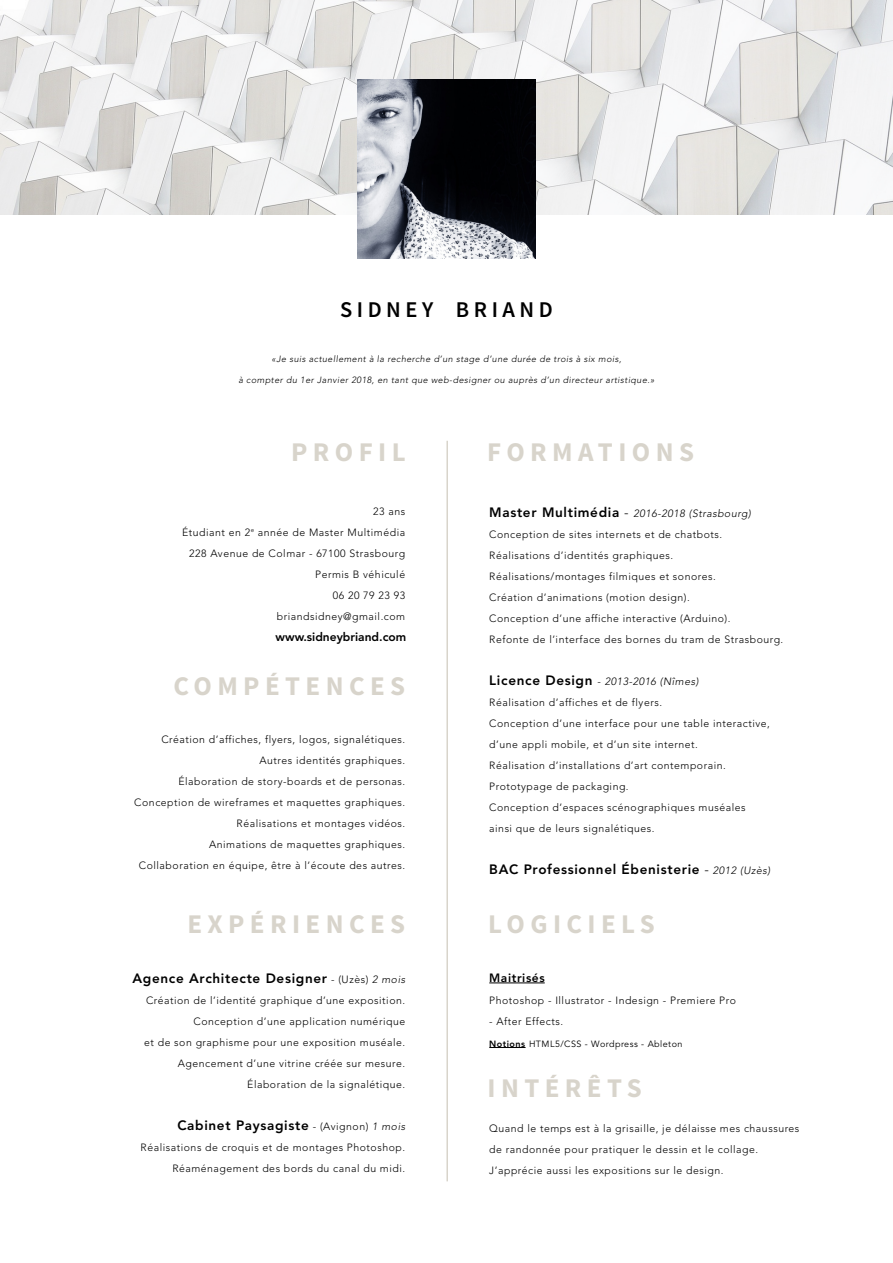
<style>
.page{position:relative;width:893px;height:1263px;background:#fff}
.page>*{position:absolute;margin:0;border:0;box-sizing:border-box;transform-origin:0 0}
.t1{font:700 27px "Source Sans Pro";letter-spacing:.2em;color:#d8d4cb}
.t2{font:600 22.5px "Source Sans Pro";letter-spacing:.2em;color:#000}
.t3{font:800 13.5px "Avenir LT Std";letter-spacing:.05em;color:#000}
.t4{font:800 12px "Avenir LT Std";color:#000}
.t5{font:800 12px "Avenir LT Std";letter-spacing:.05em;color:#000}
.t6{font:300 10.5px "Avenir LT Std";letter-spacing:.05em;color:#000}
.t7{font:italic 300 10.5px "Avenir LT Std";letter-spacing:.05em;color:#000}
.t8{font:italic 300 9px "Avenir LT Std";letter-spacing:.05em;color:#000}
.t9{font:9px "Avenir LT Std";letter-spacing:.05em;color:#000}
.s1{font-weight:300;font-size:10.5px}
.s2{font-weight:300;font-style:italic;font-size:10.5px}
.s3{font-weight:800;font-style:normal;font-size:13.5px}
.s4{font-style:normal;font-size:13.5px}
.s5{font-style:normal}
.s6{font-weight:300}
.s7{font-weight:800}
</style>
<div class="page">
<hr style="left:446px;top:441px;width:2px;height:740px;background:#d8d4cb">
<hr style="left:489px;top:982px;width:56px;height:1px;background:#000">
<hr style="left:489px;top:1047px;width:37px;height:1px;background:#000">
<svg style="left:0;top:0;width:893px;height:215px"></svg>
<img style="left:357px;top:79px;width:179px;height:179px">
<p class="t2" style="left:340px;top:296px;width:214px">SIDNEY BRIAND</p>
<p class="t8" style="left:272px;top:354px;width:351px">«Je suis actuellement à la recherche d’un stage d’une durée de trois à six mois,</p>
<p class="t8" style="left:238px;top:375px;width:418px">à compter du 1er Janvier 2018, en tant que web-designer ou auprès d’un directeur artistique.»</p>
<p class="t1" style="left:291px;top:435px;width:116px">PROFIL</p>
<p class="t6" style="left:373px;top:505px;width:34px">23 ans</p>
<p class="t6" style="left:182px;top:526px;width:225px">Étudiant en 2<sup>e</sup> année de Master Multimédia</p>
<p class="t6" style="left:189px;top:547px;width:217px">228 Avenue de Colmar - 67100 Strasbourg</p>
<p class="t6" style="left:315px;top:568px;width:92px">Permis B véhiculé</p>
<p class="t6" style="left:333px;top:589px;width:74px">06 20 79 23 93</p>
<p class="t6" style="left:277px;top:610px;width:130px">briandsidney@gmail.com</p>
<p class="t4" style="left:276px;top:629px;width:132px">www.sidneybriand.com</p>
<p class="t1" style="left:173px;top:669px;width:233px">COMPÉTENCES</p>
<p class="t6" style="left:161px;top:733px;width:245px">Création d’affiches, flyers, logos, signalétiques.</p>
<p class="t6" style="left:260px;top:754px;width:147px">Autres identités graphiques.</p>
<p class="t6" style="left:178px;top:775px;width:228px">Élaboration de story-boards et de personas.</p>
<p class="t6" style="left:134px;top:796px;width:272px">Conception de wireframes et maquettes graphiques.</p>
<p class="t6" style="left:237px;top:817px;width:170px">Réalisations et montages vidéos.</p>
<p class="t6" style="left:209px;top:838px;width:198px">Animations de maquettes graphiques.</p>
<p class="t6" style="left:139px;top:859px;width:268px">Collaboration en équipe, être à l’écoute des autres.</p>
<p class="t1" style="left:187px;top:907px;width:219px">EXPÉRIENCES</p>
<p class="t3" style="left:132px;top:970px;width:274px">Agence Architecte Designer <span class="s1">- (Uzès)</span> <span class="s2">2 mois</span></p>
<p class="t6" style="left:146px;top:994px;width:261px">Création de l’identité graphique d’une exposition.</p>
<p class="t6" style="left:194px;top:1015px;width:213px">Conception d’une application numérique</p>
<p class="t6" style="left:144px;top:1036px;width:263px">et de son graphisme pour une exposition muséale.</p>
<p class="t6" style="left:178px;top:1057px;width:229px">Agencement d’une vitrine créée sur mesure.</p>
<p class="t6" style="left:247px;top:1078px;width:159px">Élaboration de la signalétique.</p>
<p class="t3" style="left:177px;top:1117px;width:229px">Cabinet Paysagiste <span class="s1">- (Avignon)</span> <span class="s2">1 mois</span></p>
<p class="t6" style="left:141px;top:1141px;width:266px">Réalisations de croquis et de montages Photoshop.</p>
<p class="t6" style="left:172px;top:1162px;width:234px">Réaménagement des bords du canal du midi.</p>
<p class="t1" style="left:487px;top:435px;width:208px">FORMATIONS</p>
<p class="t7" style="left:489px;top:507px;width:263px"><span class="s3">Master Multimédia</span> <span class="s4">-</span> 2016-2018 (Strasbourg)</p>
<p class="t6" style="left:489px;top:528px;width:235px">Conception de sites internets et de chatbots.</p>
<p class="t6" style="left:489px;top:549px;width:185px">Réalisations d’identités graphiques.</p>
<p class="t6" style="left:489px;top:570px;width:228px">Réalisations/montages filmiques et sonores.</p>
<p class="t6" style="left:489px;top:591px;width:202px">Création d’animations (motion design).</p>
<p class="t6" style="left:489px;top:612px;width:243px">Conception d’une affiche interactive (Arduino).</p>
<p class="t6" style="left:489px;top:633px;width:296px">Refonte de l’interface des bornes du tram de Strasbourg.</p>
<p class="t7" style="left:489px;top:675px;width:211px"><span class="s3">Licence Design</span> <span class="s5">-</span> 2013-2016 (Nîmes)</p>
<p class="t6" style="left:489px;top:696px;width:174px">Réalisation d’affiches et de flyers.</p>
<p class="t6" style="left:489px;top:717px;width:282px">Conception d’une interface pour une table interactive,</p>
<p class="t6" style="left:489px;top:738px;width:210px">d’une appli mobile, et d’un site internet.</p>
<p class="t6" style="left:489px;top:759px;width:238px">Réalisation d’installations d’art contemporain.</p>
<p class="t6" style="left:489px;top:780px;width:141px">Prototypage de packaging.</p>
<p class="t6" style="left:489px;top:801px;width:258px">Conception d’espaces scénographiques muséales</p>
<p class="t6" style="left:489px;top:822px;width:167px">ainsi que de leurs signalétiques.</p>
<p class="t3" style="left:489px;top:861px;width:282px">BAC Professionnel Ébenisterie <span class="s6">-</span> <span class="s2">2012 (Uzès)</span></p>
<p class="t1" style="left:488px;top:907px;width:168px">LOGICIELS</p>
<p class="t5" style="left:489px;top:970px;width:57px">Maitrisés</p>
<p class="t6" style="left:489px;top:994px;width:248px">Photoshop - Illustrator - Indesign - Premiere Pro</p>
<p class="t6" style="left:489px;top:1015px;width:75px">- After Effects.</p>
<p class="t9" style="left:489px;top:1038px;width:195px"><span class="s7">Notions</span> HTML5/CSS - Wordpress - Ableton</p>
<p class="t1" style="left:488px;top:1071px;width:156px">INTÉRÊTS</p>
<p class="t6" style="left:489px;top:1122px;width:312px">Quand le temps est à la grisaille, je délaisse mes chaussures</p>
<p class="t6" style="left:489px;top:1143px;width:270px">de randonnée pour pratiquer le dessin et le collage.</p>
<p class="t6" style="left:489px;top:1164px;width:236px">J’apprécie aussi les expositions sur le design.</p>
</div>
